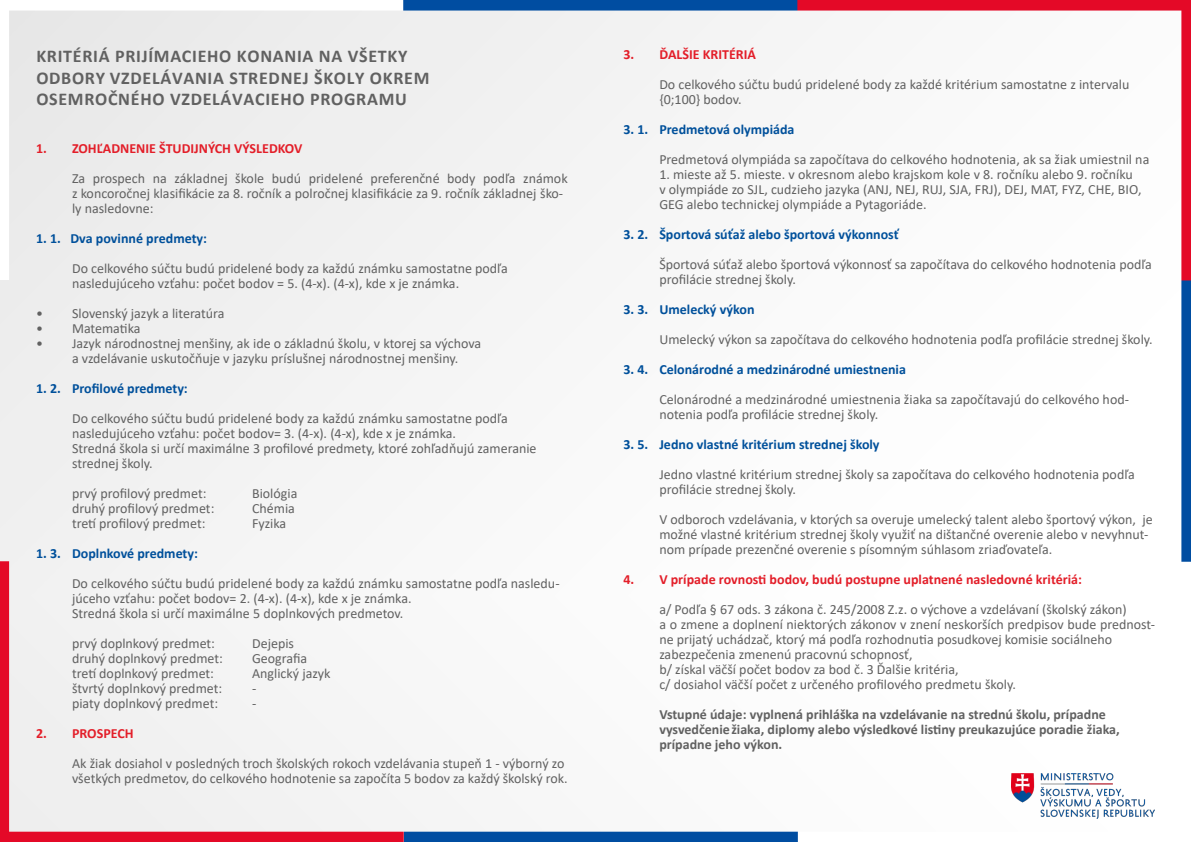
<style>
.page{position:relative;width:1191px;height:842px;background:#fff}
.page>*{position:absolute;margin:0;border:0;box-sizing:border-box;transform-origin:0 0}
.t1{font:700 18px/21.6px "Calibri";letter-spacing:.04em;color:#616161}
.t2{font:14px/15px "Calibri";color:#616161}
.t3{font:700 14px "Calibri";color:#00509b}
.t4{font:700 14px/15px "Calibri";color:#616161}
.t5{font:700 14px "Calibri";color:#e31e29}
</style>
<div class="page">
<img style="left:0;top:0;width:1191px;height:842px">
<img style="left:1011px;top:773px;width:144px;height:46px">
<p class="t1" style="left:36px;top:45px;width:394px">KRITÉRIÁ PRIJÍMACIEHO KONANIA NA VŠETKY<br>ODBORY VZDELÁVANIA STREDNEJ ŠKOLY OKREM<br>OSEMROČNÉHO VZDELÁVACIEHO PROGRAMU</p>
<p class="t5" style="left:36px;top:138px;width:268px">1. ZOHĽADNENIE ŠTUDIJNÝCH VÝSLEDKOV</p>
<p class="t2" style="left:72px;top:170px;width:497px">Za prospech na základnej škole budú pridelené preferenčné body podľa známok z koncoročnej klasifikácie za 8. ročník a polročnej klasifikácie za 9. ročník základnej ško&shy;ly nasledovne:</p>
<p class="t3" style="left:36px;top:228px;width:173px">1. 1. Dva povinné predmety:</p>
<p class="t2" style="left:72px;top:260px;width:437px">Do celkového súčtu budú pridelené body za každú známku samostatne podľa nasledujúceho vzťahu: počet bodov = 5. (4-x). (4-x), kde x je známka.</p>
<p class="t2" style="left:36px;top:305px;width:190px">• Slovenský jazyk a literatúra</p>
<p class="t2" style="left:36px;top:320px;width:106px">• Matematika</p>
<p class="t2" style="left:72px;top:335px;width:410px;text-indent:-36px">• Jazyk národnostnej menšiny, ak ide o základnú školu, v ktorej sa výchova a vzdelávanie uskutočňuje v jazyku príslušnej národnostnej menšiny.</p>
<p class="t3" style="left:36px;top:378px;width:153px">1. 2. Profilové predmety:</p>
<p class="t2" style="left:72px;top:410px;width:466px">Do celkového súčtu budú pridelené body za každú známku samostatne podľa nasledujúceho vzťahu: počet bodov= 3. (4-x). (4-x), kde x je známka.<br>Stredná škola si určí maximálne 3 profilové predmety, ktoré zohľadňujú zameranie strednej školy.</p>
<p class="t2" style="left:72px;top:485px;width:136px">prvý profilový predmet:</p>
<p class="t2" style="left:252px;top:485px;width:47px">Biológia</p>
<p class="t2" style="left:72px;top:500px;width:144px">druhý profilový predmet:</p>
<p class="t2" style="left:252px;top:500px;width:44px">Chémia</p>
<p class="t2" style="left:72px;top:515px;width:135px">tretí profilový predmet:</p>
<p class="t2" style="left:252px;top:515px;width:36px">Fyzika</p>
<p class="t3" style="left:36px;top:543px;width:163px">1. 3. Doplnkové predmety:</p>
<p class="t2" style="left:72px;top:575px;width:489px">Do celkového súčtu budú pridelené body za každú známku samostatne podľa nasledu&shy;júceho vzťahu: počet bodov= 2. (4-x). (4-x), kde x je známka.<br>Stredná škola si určí maximálne 5 doplnkových predmetov.</p>
<p class="t2" style="left:72px;top:635px;width:144px">prvý doplnkový predmet:</p>
<p class="t2" style="left:252px;top:635px;width:43px">Dejepis</p>
<p class="t2" style="left:72px;top:650px;width:152px">druhý doplnkový predmet:</p>
<p class="t2" style="left:252px;top:650px;width:57px">Geografia</p>
<p class="t2" style="left:72px;top:665px;width:143px">tretí doplnkový predmet:</p>
<p class="t2" style="left:252px;top:665px;width:80px">Anglický jazyk</p>
<p class="t2" style="left:72px;top:680px;width:152px">štvrtý doplnkový predmet:</p>
<p class="t2" style="left:252px;top:680px;width:6px">-</p>
<p class="t2" style="left:72px;top:695px;width:147px">piaty doplnkový predmet:</p>
<p class="t2" style="left:252px;top:695px;width:6px">-</p>
<p class="t5" style="left:36px;top:723px;width:99px">2. PROSPECH</p>
<p class="t2" style="left:72px;top:755px;width:497px">Ak žiak dosiahol v posledných troch školských rokoch vzdelávania stupeň 1 - výborný zo všetkých predmetov, do celkového hodnotenie sa započíta 5 bodov za každý školský rok.</p>
<p class="t5" style="left:623px;top:44px;width:134px">3. ĎALŠIE KRITÉRIÁ</p>
<p class="t2" style="left:659px;top:77px;width:471px">Do celkového súčtu budú pridelené body za každé kritérium samostatne z intervalu {0;100} bodov.</p>
<p class="t3" style="left:623px;top:119px;width:173px">3. 1. Predmetová olympiáda</p>
<p class="t2" style="left:659px;top:152px;width:491px">Predmetová olympiáda sa započítava do celkového hodnotenia, ak sa žiak umiestnil na</p>
<p class="t2" style="left:659px;top:167px;width:483px">1. mieste až 5. mieste. v okresnom alebo krajskom kole v 8. ročníku alebo 9. ročníku v olympiáde zo SJL, cudzieho jazyka (ANJ, NEJ, RUJ, SJA, FRJ), DEJ, MAT, FYZ, CHE, BIO,<br>GEG alebo technickej olympiáde a Pytagoriáde.</p>
<p class="t3" style="left:623px;top:224px;width:277px">3. 2. Športová súťaž alebo športová výkonnosť</p>
<p class="t2" style="left:659px;top:257px;width:494px">Športová súťaž alebo športová výkonnosť sa započítava do celkového hodnotenia podľa profilácie strednej školy.</p>
<p class="t3" style="left:623px;top:299px;width:133px">3. 3. Umelecký výkon</p>
<p class="t2" style="left:659px;top:332px;width:495px">Umelecký výkon sa započítava do celkového hodnotenia podľa profilácie strednej školy.</p>
<p class="t3" style="left:623px;top:359px;width:284px">3. 4. Celonárodné a medzinárodné umiestnenia</p>
<p class="t2" style="left:659px;top:392px;width:471px">Celonárodné a medzinárodné umiestnenia žiaka sa započítavajú do celkového hod&shy;notenia podľa profilácie strednej školy.</p>
<p class="t3" style="left:623px;top:434px;width:258px">3. 5. Jedno vlastné kritérium strednej školy</p>
<p class="t2" style="left:659px;top:467px;width:477px">Jedno vlastné kritérium strednej školy sa započítava do celkového hodnotenia podľa profilácie strednej školy.</p>
<p class="t2" style="left:659px;top:512px;width:495px">V odboroch vzdelávania, v ktorých sa overuje umelecký talent alebo športový výkon, je možné vlastné kritérium strednej školy využiť na dištančné overenie alebo v nevyhnut&shy;nom prípade prezenčné overenie s písomným súhlasom zriaďovateľa.</p>
<p class="t5" style="left:623px;top:569px;width:460px">4. V prípade rovnosti bodov, budú postupne uplatnené nasledovné kritériá:</p>
<p class="t2" style="left:659px;top:601px;width:497px">a/ Podľa § 67 ods. 3 zákona č. 245/2008 Z.z. o výchove a vzdelávaní (školský zákon)<br>a o zmene a doplnení niektorých zákonov v znení neskorších predpisov bude prednost&shy;ne prijatý uchádzač, ktorý má podľa rozhodnutia posudkovej komisie sociálneho zabezpečenia zmenenú pracovnú schopnosť,<br>b/ získal väčší počet bodov za bod č. 3 Ďalšie kritéria,<br>c/ dosiahol väčší počet z určeného profilového predmetu školy.</p>
<p class="t4" style="left:659px;top:707px;width:462px">Vstupné údaje: vyplnená prihláška na vzdelávanie na strednú školu, prípadne vysvedčeniežiaka, diplomy alebo výsledkové listiny preukazujúce poradie žiaka, prípadne jeho výkon.</p>
</div>
